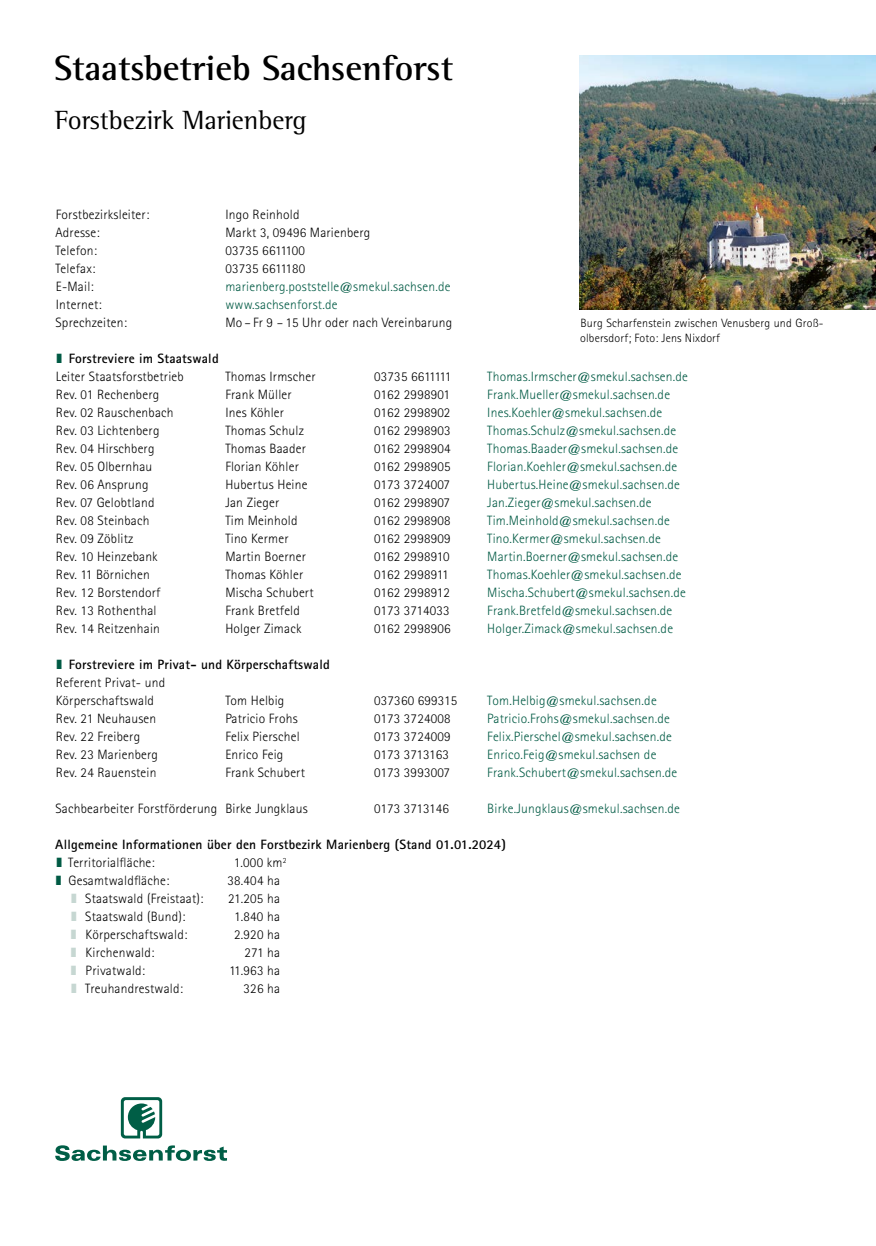
<style>
.page{position:relative;width:876px;height:1246px;background:#fff}
.page>*{position:absolute;margin:0;border:0;box-sizing:border-box;transform-origin:0 0}
.H1_Überschrift_Inhalt{font:700 36px "Rotis Semi Serif Std";color:#000}
.t1{font:27px "Rotis Semi Serif Std";color:#000}
.Impressum{font:300 13.5px "Rotis Sans Serif Std";letter-spacing:.015em;color:#000}
.Impressum-2{font:300 13.5px "Rotis Sans Serif Std";letter-spacing:.015em;color:#005a44}
._2_Aufzählung{font:300 13.5px "Rotis Sans Serif Std";letter-spacing:.015em;color:#000}
.Impressum-3{font:700 13.5px "Rotis Sans Serif Std";letter-spacing:.015em;color:#000}
._1_Aufzählung{font:700 13.5px "Rotis Sans Serif Std";letter-spacing:.015em;color:#000}
._1_Aufzählung-2{font:300 13.5px "Rotis Sans Serif Std";letter-spacing:.015em;color:#000}
.Impressum-4{font:300 13.5px "Rotis Sans Serif Std";letter-spacing:-.005em;color:#000}
.Bildunterschrift{font:300 12px/14.4px "Rotis Sans Serif Std";letter-spacing:.015em;color:#000}
.s1{color:#005a44}
.s2{color:#c6d7d2}
</style>
<div class="page">
<img style="left:580px;top:55px;width:296px;height:254px">
<svg style="left:55px;top:1145px;width:172px;height:16px"></svg>
<svg style="left:121px;top:1097px;width:41px;height:41px"></svg>
<h1 class="H1_Überschrift_Inhalt" style="left:54px;top:47px;width:401px">Staatsbetrieb Sachsenforst</h1>
<h2 class="t1" style="left:55px;top:104px;width:253px">Forstbezirk Marienberg</h2>
<p class="Impressum" style="left:56px;top:207px;width:95px">Forstbezirksleiter:</p>
<p class="Impressum" style="left:225px;top:207px;width:76px">Ingo Reinhold</p>
<p class="Impressum" style="left:55px;top:225px;width:46px">Adresse:</p>
<p class="Impressum" style="left:225px;top:225px;width:147px">Markt 3, 09496 Marienberg</p>
<p class="Impressum" style="left:55px;top:243px;width:43px">Telefon:</p>
<p class="Impressum" style="left:225px;top:243px;width:81px">03735 6611100</p>
<p class="Impressum" style="left:55px;top:261px;width:41px">Telefax:</p>
<p class="Impressum" style="left:225px;top:261px;width:82px">03735 6611180</p>
<p class="Impressum" style="left:56px;top:279px;width:39px">E-Mail:</p>
<p class="Impressum-2" style="left:225px;top:279px;width:227px">marienberg.poststelle@smekul.sachsen.de</p>
<p class="Impressum" style="left:56px;top:297px;width:47px">Internet:</p>
<p class="Impressum-2" style="left:225px;top:297px;width:114px">www.sachsenforst.de</p>
<p class="Impressum" style="left:56px;top:315px;width:73px">Sprechzeiten:</p>
<p class="Impressum" style="left:225px;top:315px;width:228px">Mo – Fr 9 – 15 Uhr oder nach Vereinbarung</p>
<p class="_1_Aufzählung" style="left:56px;top:350px;width:164px"><span class="s1">❚</span> Forstreviere im Staatswald</p>
<p class="Impressum" style="left:56px;top:369px;width:129px">Leiter Staatsforstbetrieb</p>
<p class="Impressum" style="left:225px;top:369px;width:92px">Thomas Irmscher</p>
<p class="Impressum-4" style="left:374px;top:369px;width:79px">03735 6611111</p>
<p class="Impressum-2" style="left:487px;top:369px;width:202px">Thomas.Irmscher@smekul.sachsen.de</p>
<p class="Impressum" style="left:56px;top:387px;width:105px">Rev. 01 Rechenberg</p>
<p class="Impressum" style="left:225px;top:387px;width:68px">Frank Müller</p>
<p class="Impressum" style="left:374px;top:387px;width:77px">0162 2998901</p>
<p class="Impressum-2" style="left:487px;top:387px;width:184px">Frank.Mueller@smekul.sachsen.de</p>
<p class="Impressum" style="left:56px;top:405px;width:119px">Rev. 02 Rauschenbach</p>
<p class="Impressum" style="left:225px;top:405px;width:60px">Ines Köhler</p>
<p class="Impressum" style="left:374px;top:405px;width:78px">0162 2998902</p>
<p class="Impressum-2" style="left:487px;top:405px;width:177px">Ines.Koehler@smekul.sachsen.de</p>
<p class="Impressum" style="left:56px;top:423px;width:105px">Rev. 03 Lichtenberg</p>
<p class="Impressum" style="left:225px;top:423px;width:80px">Thomas Schulz</p>
<p class="Impressum" style="left:374px;top:423px;width:78px">0162 2998903</p>
<p class="Impressum-2" style="left:487px;top:423px;width:191px">Thomas.Schulz@smekul.sachsen.de</p>
<p class="Impressum" style="left:56px;top:441px;width:100px">Rev. 04 Hirschberg</p>
<p class="Impressum" style="left:225px;top:441px;width:82px">Thomas Baader</p>
<p class="Impressum" style="left:374px;top:441px;width:78px">0162 2998904</p>
<p class="Impressum-2" style="left:487px;top:441px;width:193px">Thomas.Baader@smekul.sachsen.de</p>
<p class="Impressum" style="left:56px;top:459px;width:98px">Rev. 05 Olbernhau</p>
<p class="Impressum" style="left:225px;top:459px;width:75px">Florian Köhler</p>
<p class="Impressum" style="left:374px;top:459px;width:78px">0162 2998905</p>
<p class="Impressum-2" style="left:487px;top:459px;width:191px">Florian.Koehler@smekul.sachsen.de</p>
<p class="Impressum" style="left:56px;top:477px;width:94px">Rev. 06 Ansprung</p>
<p class="Impressum" style="left:225px;top:477px;width:84px">Hubertus Heine</p>
<p class="Impressum" style="left:374px;top:477px;width:77px">0173 3724007</p>
<p class="Impressum-2" style="left:487px;top:477px;width:194px">Hubertus.Heine@smekul.sachsen.de</p>
<p class="Impressum" style="left:56px;top:495px;width:100px">Rev. 07 Gelobtland</p>
<p class="Impressum" style="left:225px;top:495px;width:56px">Jan Zieger</p>
<p class="Impressum" style="left:374px;top:495px;width:77px">0162 2998907</p>
<p class="Impressum-2" style="left:487px;top:495px;width:166px">Jan.Zieger@smekul.sachsen.de</p>
<p class="Impressum" style="left:56px;top:513px;width:95px">Rev. 08 Steinbach</p>
<p class="Impressum" style="left:225px;top:513px;width:74px">Tim Meinhold</p>
<p class="Impressum" style="left:374px;top:513px;width:78px">0162 2998908</p>
<p class="Impressum-2" style="left:487px;top:513px;width:184px">Tim.Meinhold@smekul.sachsen.de</p>
<p class="Impressum" style="left:56px;top:531px;width:79px">Rev. 09 Zöblitz</p>
<p class="Impressum" style="left:225px;top:531px;width:65px">Tino Kermer</p>
<p class="Impressum" style="left:374px;top:531px;width:78px">0162 2998909</p>
<p class="Impressum-2" style="left:487px;top:531px;width:175px">Tino.Kermer@smekul.sachsen.de</p>
<p class="Impressum" style="left:56px;top:549px;width:103px">Rev. 10 Heinzebank</p>
<p class="Impressum" style="left:225px;top:549px;width:82px">Martin Boerner</p>
<p class="Impressum" style="left:374px;top:549px;width:77px">0162 2998910</p>
<p class="Impressum-2" style="left:487px;top:549px;width:192px">Martin.Boerner@smekul.sachsen.de</p>
<p class="Impressum" style="left:56px;top:567px;width:95px">Rev. 11 Börnichen</p>
<p class="Impressum" style="left:225px;top:567px;width:79px">Thomas Köhler</p>
<p class="Impressum" style="left:374px;top:567px;width:76px">0162 2998911</p>
<p class="Impressum-2" style="left:487px;top:567px;width:196px">Thomas.Koehler@smekul.sachsen.de</p>
<p class="Impressum" style="left:56px;top:585px;width:106px">Rev. 12 Borstendorf</p>
<p class="Impressum" style="left:225px;top:585px;width:90px">Mischa Schubert</p>
<p class="Impressum" style="left:374px;top:585px;width:77px">0162 2998912</p>
<p class="Impressum-2" style="left:487px;top:585px;width:200px">Mischa.Schubert@smekul.sachsen.de</p>
<p class="Impressum" style="left:56px;top:603px;width:102px">Rev. 13 Rothenthal</p>
<p class="Impressum" style="left:225px;top:603px;width:76px">Frank Bretfeld</p>
<p class="Impressum" style="left:374px;top:603px;width:77px">0173 3714033</p>
<p class="Impressum-2" style="left:487px;top:603px;width:186px">Frank.Bretfeld@smekul.sachsen.de</p>
<p class="Impressum" style="left:56px;top:621px;width:106px">Rev. 14 Reitzenhain</p>
<p class="Impressum" style="left:225px;top:621px;width:78px">Holger Zimack</p>
<p class="Impressum" style="left:374px;top:621px;width:78px">0162 2998906</p>
<p class="Impressum-2" style="left:487px;top:621px;width:187px">Holger.Zimack@smekul.sachsen.de</p>
<p class="_1_Aufzählung" style="left:56px;top:656px;width:275px"><span class="s1">❚</span> Forstreviere im Privat- und Körperschaftswald</p>
<p class="Impressum" style="left:56px;top:675px;width:111px">Referent Privat- und</p>
<p class="Impressum" style="left:56px;top:693px;width:100px">Körperschaftswald</p>
<p class="Impressum" style="left:225px;top:693px;width:61px">Tom Helbig</p>
<p class="Impressum" style="left:374px;top:693px;width:85px">037360 699315</p>
<p class="Impressum-2" style="left:487px;top:693px;width:171px">Tom.Helbig@smekul.sachsen.de</p>
<p class="Impressum" style="left:56px;top:711px;width:102px">Rev. 21 Neuhausen</p>
<p class="Impressum" style="left:225px;top:711px;width:74px">Patricio Frohs</p>
<p class="Impressum" style="left:374px;top:711px;width:78px">0173 3724008</p>
<p class="Impressum-2" style="left:487px;top:711px;width:184px">Patricio.Frohs@smekul.sachsen.de</p>
<p class="Impressum" style="left:56px;top:729px;width:86px">Rev. 22 Freiberg</p>
<p class="Impressum" style="left:225px;top:729px;width:76px">Felix Pierschel</p>
<p class="Impressum" style="left:374px;top:729px;width:78px">0173 3724009</p>
<p class="Impressum-2" style="left:487px;top:729px;width:186px">Felix.Pierschel@smekul.sachsen.de</p>
<p class="Impressum" style="left:56px;top:747px;width:104px">Rev. 23 Marienberg</p>
<p class="Impressum" style="left:225px;top:747px;width:59px">Enrico Feig</p>
<p class="Impressum" style="left:374px;top:747px;width:76px">0173 3713163</p>
<p class="Impressum-2" style="left:487px;top:747px;width:171px">Enrico.Feig@smekul.sachsen de</p>
<p class="Impressum" style="left:56px;top:765px;width:102px">Rev. 24 Rauenstein</p>
<p class="Impressum" style="left:225px;top:765px;width:81px">Frank Schubert</p>
<p class="Impressum" style="left:374px;top:765px;width:77px">0173 3993007</p>
<p class="Impressum-2" style="left:487px;top:765px;width:191px">Frank.Schubert@smekul.sachsen.de</p>
<p class="Impressum" style="left:56px;top:801px;width:254px">Sachbearbeiter Forstförderung Birke Jungklaus</p>
<p class="Impressum" style="left:374px;top:801px;width:76px">0173 3713146</p>
<p class="Impressum-2" style="left:487px;top:801px;width:194px">Birke.Jungklaus@smekul.sachsen.de</p>
<p class="Impressum-3" style="left:55px;top:836px;width:452px">Allgemeine Informationen über den Forstbezirk Marienberg (Stand 01.01.2024)</p>
<p class="_1_Aufzählung-2" style="left:56px;top:855px;width:100px"><span class="s1">❚</span> Territorialfläche:</p>
<p class="_1_Aufzählung-2" style="left:234px;top:855px;width:54px">1.000 km<sup>2</sup></p>
<p class="_1_Aufzählung-2" style="left:56px;top:873px;width:115px"><span class="s1">❚</span> Gesamtwaldfläche:</p>
<p class="_1_Aufzählung-2" style="left:227px;top:873px;width:54px">38.404 ha</p>
<p class="_2_Aufzählung" style="left:71px;top:891px;width:134px"><span class="s2">❚</span> Staatswald (Freistaat):</p>
<p class="_2_Aufzählung" style="left:228px;top:891px;width:54px">21.205 ha</p>
<p class="_2_Aufzählung" style="left:71px;top:909px;width:116px"><span class="s2">❚</span> Staatswald (Bund):</p>
<p class="_2_Aufzählung" style="left:234px;top:909px;width:47px">1.840 ha</p>
<p class="_2_Aufzählung" style="left:71px;top:927px;width:118px"><span class="s2">❚</span> Körperschaftswald:</p>
<p class="_2_Aufzählung" style="left:234px;top:927px;width:47px">2.920 ha</p>
<p class="_2_Aufzählung" style="left:71px;top:945px;width:85px"><span class="s2">❚</span> Kirchenwald:</p>
<p class="_2_Aufzählung" style="left:245px;top:945px;width:37px">271 ha</p>
<p class="_2_Aufzählung" style="left:71px;top:963px;width:76px"><span class="s2">❚</span> Privatwald:</p>
<p class="_2_Aufzählung" style="left:229px;top:963px;width:53px">11.963 ha</p>
<p class="_2_Aufzählung" style="left:71px;top:981px;width:113px"><span class="s2">❚</span> Treuhandrestwald:</p>
<p class="_2_Aufzählung" style="left:244px;top:981px;width:38px">326 ha</p>
<p class="Bildunterschrift" style="left:580px;top:316px;width:245px">Burg Scharfenstein zwischen Venusberg und Groß&shy;olbersdorf; Foto: Jens Nixdorf</p>
</div>
